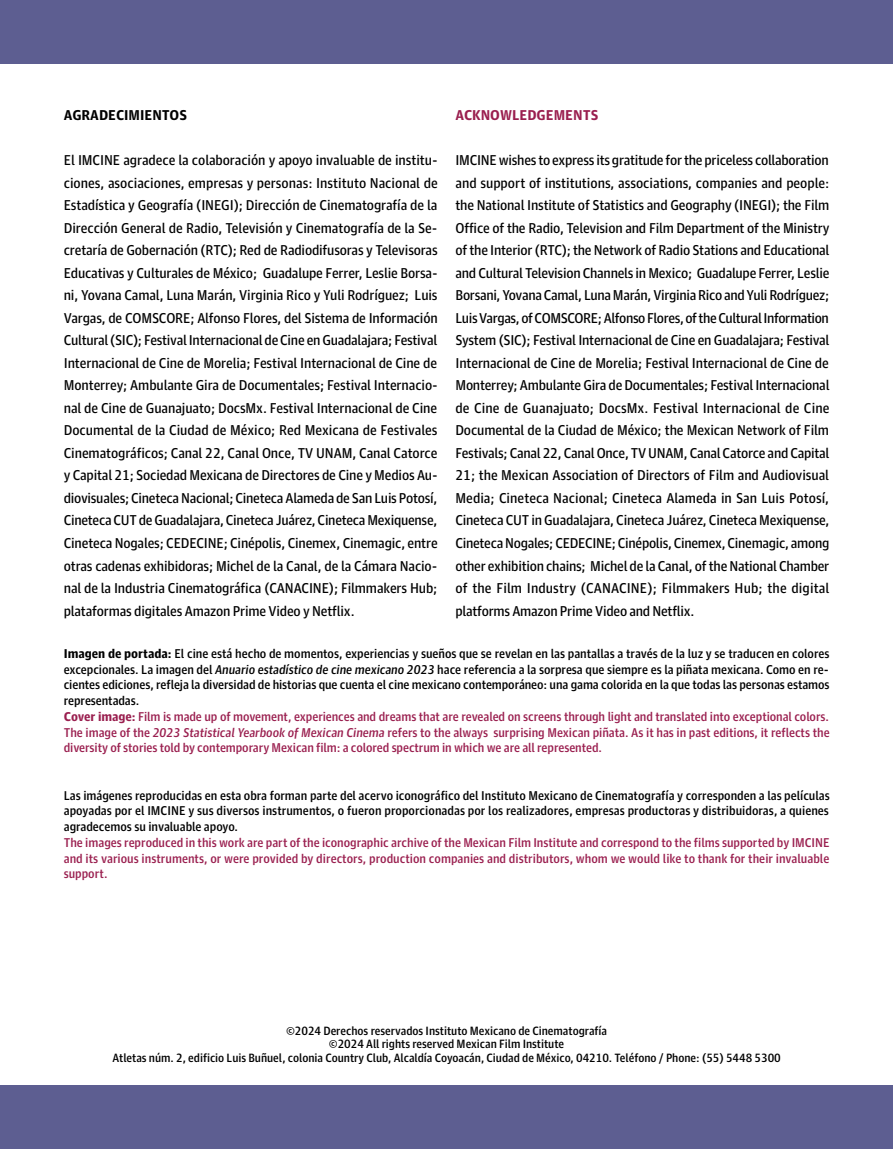
<style>
.page{position:relative;width:893px;height:1149px;background:#fff}
.page>*{position:absolute;margin:0;border:0;box-sizing:border-box;transform-origin:0 0}
.t1{font:14.25px/22.5px "Guardian Agate Sans 4";letter-spacing:-.015em;color:#000;text-align:justify}
.t2{font:700 14.25px "Guardian Agate Sans 4";letter-spacing:-.005em;color:#9a1f4f}
.t3{font:700 14.25px "Guardian Agate Sans 4";letter-spacing:-.005em;color:#000}
.t4{font:500 12.75px/15.8px "Guardian Agate Sans";letter-spacing:-.01em;color:#000}
.t5{font:500 12.75px/15.8px "Guardian Agate Sans";color:#9a1f4f;text-align:justify}
.t6{font:500 12px/13.5px "Guardian Agate Sans";letter-spacing:-.005em;color:#000;text-align:center}
.s1{font-weight:900}
.s2{font-style:italic}
.s3{font-weight:900;color:#9a1f4f}
.s4{color:#9a1f4f}
.s5{font-style:italic;color:#9a1f4f}
</style>
<div class="page">
<div style="left:0;top:0;width:893px;height:64px;background:#5d5e91"></div>
<div style="left:0;top:1084px;width:893px;height:64px;background:#5d5e91"></div>
<p class="t2" style="left:455px;top:105px;width:144px">ACKNOWLEDGEMENTS</p>
<p class="t1" style="left:455px;top:148px;width:375px">IMCINE wishes to express its gratitude for the priceless collaboration and support of institutions, associations, companies and people: the National Institute of Statistics and Geography (INEGI); the Film Office of the Radio, Television and Film Department of the Ministry of the Interior (RTC); the Network of Radio Stations and Educational and Cultural Television Channels in Mexico; Guadalupe Ferrer, Leslie Borsani, Yovana Camal, Luna Marán, Virginia Rico and Yuli Rodríguez; Luis Vargas, of COMSCORE; Alfonso Flores, of the Cultural Information System (SIC); Festival Internacional de Cine en Guadalajara; Festival Internacional de Cine de Morelia; Festival Internacional de Cine de Monterrey; Ambulante Gira de Documentales; Festival Internacional de Cine de Guanajuato; DocsMx. Festival Internacional de Cine Documental de la Ciudad de México; the Mexican Network of Film Festivals; Canal 22, Canal Once, TV UNAM, Canal Catorce and Capital 21; the Mexican Association of Directors of Film and Audiovisual Media; Cineteca Nacional; Cineteca Alameda in San Luis Potosí, Cineteca CUT in Guadalajara, Cineteca Juárez, Cineteca Mexiquense, Cineteca Nogales; CEDECINE; Cinépolis, Cinemex, Cinemagic, among other exhibition chains; Michel de la Canal, of the National Chamber of the Film Industry (CANACINE); Filmmakers Hub; the digital platforms Amazon Prime Video and Netflix.</p>
<p class="t3" style="left:64px;top:105px;width:125px">AGRADECIMIENTOS</p>
<p class="t1" style="left:64px;top:148px;width:375px">El IMCINE agradece la colaboración y apoyo invaluable de institu&shy;ciones, asociaciones, empresas y personas: Instituto Nacional de Estadística y Geografía (INEGI); Dirección de Cinematografía de la Dirección General de Radio, Televisión y Cinematografía de la Se&shy;cretaría de Gobernación (RTC); Red de Radiodifusoras y Televisoras Educativas y Culturales de México; Guadalupe Ferrer, Leslie Borsa&shy;ni, Yovana Camal, Luna Marán, Virginia Rico y Yuli Rodríguez; Luis Vargas, de COMSCORE; Alfonso Flores, del Sistema de Información Cultural (SIC); Festival Internacional de Cine en Guadalajara; Festival Internacional de Cine de Morelia; Festival Internacional de Cine de Monterrey; Ambulante Gira de Documentales; Festival Internacio&shy;nal de Cine de Guanajuato; DocsMx. Festival Internacional de Cine Documental de la Ciudad de México; Red Mexicana de Festivales Cinematográficos; Canal 22, Canal Once, TV UNAM, Canal Catorce y Capital 21; Sociedad Mexicana de Directores de Cine y Medios Au&shy;diovisuales; Cineteca Nacional; Cineteca Alameda de San Luis Potosí, Cineteca CUT de Guadalajara, Cineteca Juárez, Cineteca Mexiquense, Cineteca Nogales; CEDECINE; Cinépolis, Cinemex, Cinemagic, entre otras cadenas exhibidoras; Michel de la Canal, de la Cámara Nacio&shy;nal de la Industria Cinematográfica (CANACINE); Filmmakers Hub; plataformas digitales Amazon Prime Video y Netflix.</p>
<p class="t4" style="left:64px;top:644px;width:767px"><span class="s1">Imagen de portada:</span> El cine está hecho de momentos, experiencias y sueños que se revelan en las pantallas a través de la luz y se traducen en colores excepcionales. La imagen del <span class="s2">Anuario estadístico de cine mexicano 2023</span> hace referencia a la sorpresa que siempre es la piñata mexicana. Como en re&shy;cientes ediciones, refleja la diversidad de historias que cuenta el cine mexicano contemporáneo: una gama colorida en la que todas las personas estamos representadas.<br><span class="s3">Cover image:</span> <span class="s4">Film is made up of movement, experiences and dreams that are revealed on screens through light and translated into exceptional colors.<br>The image of the</span> <span class="s5">2023 Statistical Yearbook of Mexican Cinema</span> <span class="s4">refers to the always surprising Mexican piñata. As it has in past editions, it reflects the diversity of stories told by contemporary Mexican film: a colored spectrum in which we are all represented.</span></p>
<p class="t4" style="left:64px;top:786px;width:767px;text-align:justify">Las imágenes reproducidas en esta obra forman parte del acervo iconográfico del Instituto Mexicano de Cinematografía y corresponden a las películas apoyadas por el IMCINE y sus diversos instrumentos, o fueron proporcionadas por los realizadores, empresas productoras y distribuidoras, a quienes agradecemos su invaluable apoyo.</p>
<p class="t5" style="left:64px;top:833px;width:767px">The images reproduced in this work are part of the iconographic archive of the Mexican Film Institute and correspond to the films supported by IMCINE and its various instruments, or were provided by directors, production companies and distributors, whom we would like to thank for their invaluable support.</p>
<p class="t6" style="left:113px;top:1022px;width:670px">©2024 Derechos reservados Instituto Mexicano de Cinematografía<br>©2024 All rights reserved Mexican Film Institute<br>Atletas núm. 2, edificio Luis Buñuel, colonia Country Club, Alcaldía Coyoacán, Ciudad de México, 04210. Teléfono / Phone: (55) 5448 5300</p>
</div>
